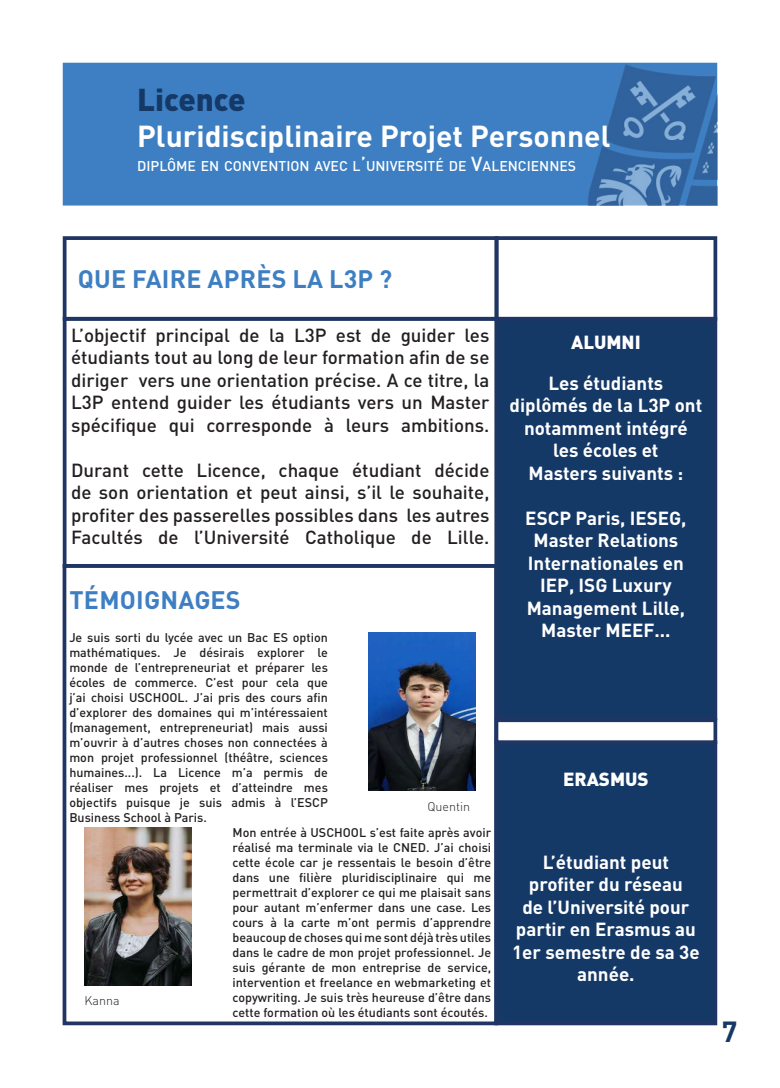
<style>
.page{position:relative;width:780px;height:1088px;background:#fff}
.page>*{position:absolute;margin:0;border:0;box-sizing:border-box;transform-origin:0 0}
.t1{font:900 31.25px "DIN Pro";color:#153967}
.t2{font:700 30px "DIN Pro";color:#fff}
.t3{font:700 28.75px "DIN Pro";color:#153967}
.t4{font:700 25px "DIN Pro";letter-spacing:.01em;color:#3d7fc2}
.t5{font:500 18.75px/22.5px "DIN Pro";color:#231f20;text-align:justify}
.t6{font:700 18.75px/22.5px "DIN Pro";color:#fff;text-align:center}
.t7{font:900 18.75px "DIN Pro";color:#fff}
.t8{font:500 14px "DIN Pro";color:#fff}
.t9{font:500 12.5px "DIN Pro";color:#231f20}
.t10{font:300 12.5px "DIN Pro";color:#231f20}
.s1{font-size:20px}
</style>
<div class="page">
<div style="left:63px;top:63px;width:654px;height:143px;background:#3d7fc2;border:1px solid #3d7fc2"></div>
<img style="left:578px;top:63px;width:139px;height:143px">
<div style="left:63px;top:236px;width:435px;height:85px;border:4px solid #1f3563"></div>
<div style="left:63px;top:317px;width:435px;height:251px;border:4px solid #1f3563"></div>
<div style="left:63px;top:564px;width:435px;height:461px;border:4px solid #1f3563"></div>
<div style="left:494px;top:317px;width:223px;height:403px;background:#153967"></div>
<div style="left:494px;top:741px;width:223px;height:284px;background:#153967"></div>
<div style="left:494px;top:236px;width:223px;height:85px;border:4px solid #1f3563"></div>
<div style="left:494px;top:718px;width:223px;height:26px;border:4px solid #1f3563"></div>
<img style="left:85px;top:828px;width:106px;height:157px">
<img style="left:368px;top:632px;width:107px;height:158px">
<h1 class="t1" style="left:137px;top:79px;width:110px">Licence</h1>
<h2 class="t2" style="left:137px;top:116px;width:475px">Pluridisciplinaire Projet Personnel</h2>
<p class="t8" style="left:137px;top:157px;width:440px">DIPLÔME EN CONVENTION AVEC L<span class="s1">’</span>UNIVERSITÉ DE <span class="s1">V</span>ALENCIENNES</p>
<h3 class="t4" style="left:78px;top:262px;width:316px">QUE FAIRE APRÈS LA L3P ?</h3>
<p class="t5" style="left:71px;top:323px;width:420px">L’objectif principal de la L3P est de guider les étudiants tout au long de leur formation afin de se diriger vers une orientation précise. A ce titre, la L3P entend guider les étudiants vers un Master spécifique qui corresponde à leurs ambitions.</p>
<h3 class="t5" style="left:71px;top:458px;width:420px">Durant cette Licence, chaque étudiant décide de son orientation et peut ainsi, s’il le souhaite, profiter des passerelles possibles dans les autres Facultés de l’Université Catholique de Lille.</h3>
<h3 class="t4" style="left:69px;top:583px;width:173px">TÉMOIGNAGES</h3>
<p class="t9" style="left:69px;top:629px;width:260px">Je suis sorti du lycée avec un Bac ES option</p>
<p class="t9" style="left:69px;top:644px;width:260px">mathématiques. Je désirais explorer le</p>
<p class="t9" style="left:69px;top:659px;width:260px">monde de l’entrepreneuriat et préparer les</p>
<p class="t9" style="left:69px;top:674px;width:260px">écoles de commerce. C’est pour cela que</p>
<p class="t9" style="left:69px;top:689px;width:260px">j’ai choisi USCHOOL. J’ai pris des cours afin</p>
<p class="t9" style="left:69px;top:704px;width:260px">d’explorer des domaines qui m’intéressaient</p>
<p class="t9" style="left:69px;top:719px;width:260px">(management, entrepreneuriat) mais aussi</p>
<p class="t9" style="left:69px;top:734px;width:260px">m’ouvrir à d’autres choses non connectées à</p>
<p class="t9" style="left:69px;top:749px;width:260px">mon projet professionnel (théâtre, sciences</p>
<p class="t9" style="left:69px;top:764px;width:260px">humaines...). La Licence m’a permis de</p>
<p class="t9" style="left:69px;top:779px;width:260px">réaliser mes projets et d’atteindre mes</p>
<p class="t9" style="left:69px;top:794px;width:260px">objectifs puisque je suis admis à l’ESCP</p>
<p class="t9" style="left:69px;top:809px;width:139px">Business School à Paris.</p>
<p class="t9" style="left:232px;top:824px;width:260px">Mon entrée à USCHOOL s’est faite après avoir</p>
<p class="t9" style="left:232px;top:839px;width:260px">réalisé ma terminale via le CNED. J’ai choisi</p>
<p class="t9" style="left:232px;top:854px;width:260px">cette école car je ressentais le besoin d’être</p>
<p class="t9" style="left:232px;top:869px;width:260px">dans une filière pluridisciplinaire qui me</p>
<p class="t9" style="left:232px;top:884px;width:260px">permettrait d’explorer ce qui me plaisait sans</p>
<p class="t9" style="left:232px;top:899px;width:260px">pour autant m’enfermer dans une case. Les</p>
<p class="t9" style="left:232px;top:914px;width:260px">cours à la carte m’ont permis d’apprendre</p>
<p class="t9" style="left:232px;top:929px;width:260px">beaucoup de choses qui me sont déjà très utiles</p>
<p class="t9" style="left:232px;top:944px;width:260px">dans le cadre de mon projet professionnel. Je</p>
<p class="t9" style="left:232px;top:959px;width:260px">suis gérante de mon entreprise de service,</p>
<p class="t9" style="left:232px;top:974px;width:260px">intervention et freelance en webmarketing et</p>
<p class="t9" style="left:232px;top:989px;width:260px">copywriting. Je suis très heureuse d’être dans</p>
<p class="t9" style="left:232px;top:1004px;width:257px">cette formation où les étudiants sont écoutés.</p>
<p class="t10" style="left:427px;top:798px;width:44px">Quentin</p>
<p class="t10" style="left:85px;top:991px;width:37px">Kanna</p>
<h3 class="t7" style="left:571px;top:330px;width:71px">ALUMNI</h3>
<h3 class="t6" style="left:509px;top:371px;width:194px">Les étudiants diplômés de la L3P ont notamment intégré les écoles et<br>Masters suivants :</h3>
<h3 class="t6" style="left:525px;top:506px;width:163px">ESCP Paris, IESEG,<br>Master Relations<br>Internationales en<br>IEP, ISG Luxury<br>Management Lille,<br>Master MEEF...</h3>
<h3 class="t7" style="left:563px;top:767px;width:87px">ERASMUS</h3>
<h3 class="t6" style="left:512px;top:850px;width:189px">L’étudiant peut profiter du réseau<br>de l’Université pour partir en Erasmus au<br>1er semestre de sa 3e année.</h3>
<h3 class="t3" style="left:721px;top:1012px;width:17px">7</h3>
</div>
